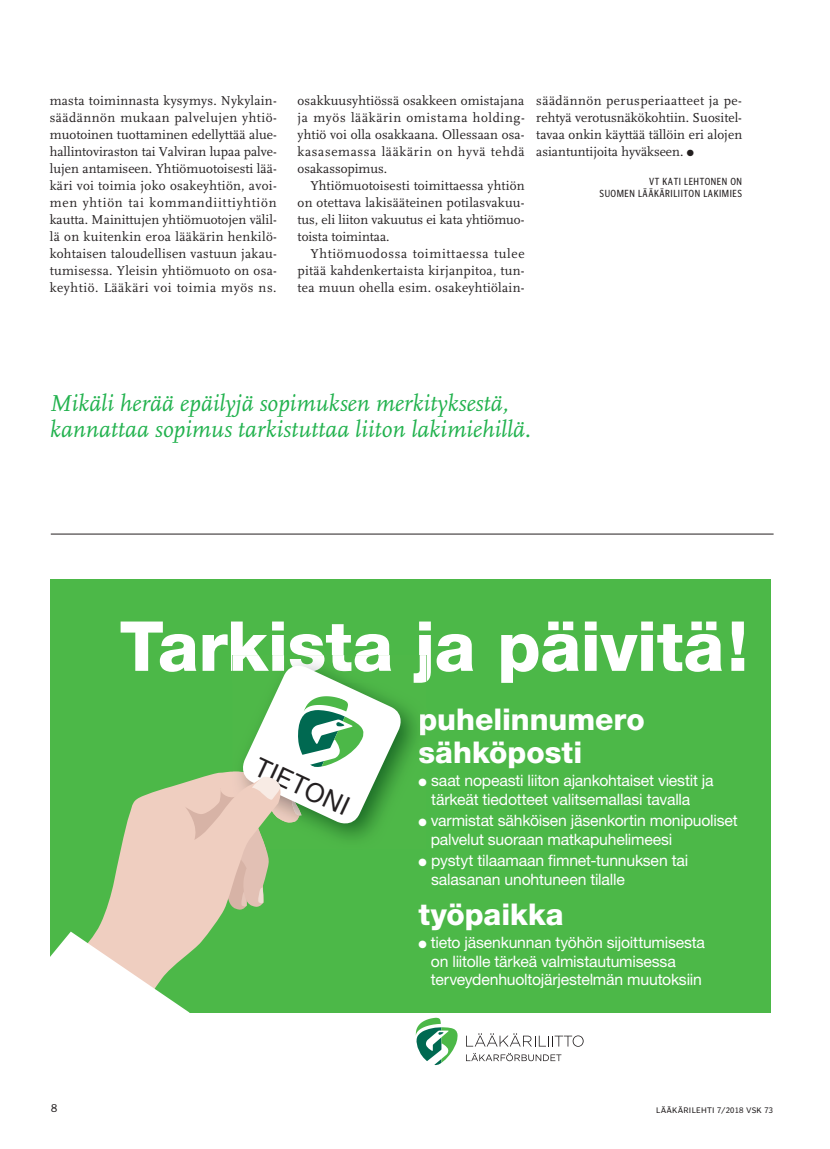
<style>
.page{position:relative;width:830px;height:1149px;background:#fff}
.page>*{position:absolute;margin:0;border:0;box-sizing:border-box;transform-origin:0 0}
.t1{font:800 69px "Helvetica Neue";letter-spacing:-.01em;color:#fff}
.t2{font:800 30px/33px "Helvetica Neue";color:#fff}
.t3{font:26.4px "Helvetica Neue";color:#231f20}
.leipa_ilman_sis{font:italic 24px/25.5px "Scala LF";color:#22b24e}
.t4{font:15.75px/18.8px "Helvetica Neue";letter-spacing:-.015em;color:#fff}
.Leipateksti{font:13.5px/17px "Scala LF";letter-spacing:.02em;color:#231f20;text-align:justify}
.Kirjoittajat{font:10.5px "Poynter Gothic Text Cond";letter-spacing:.05em;color:#231f20}
.t5{font:10.5px "Zapf Dingbats ITC";color:#fff}
.t6{font:10.5px "Poynter Agate Zero";color:#231f20}
.t7{font:7.5px "Poynter Agate Zero";letter-spacing:.03em;color:#231f20}
.s1{color:#fcfcfc}
.s2{color:#fbfbfb}
</style>
<div class="page">
<div style="left:50px;top:578px;width:720px;height:434px;background:#4cb848"></div>
<svg style="left:466px;top:1033px;width:117px;height:13px"></svg>
<svg style="left:466px;top:1053px;width:95px;height:7px"></svg>
<svg style="left:415px;top:1017px;width:42px;height:47px"></svg>
<svg style="left:96px;top:854px;width:24px;height:77px"></svg>
<img style="left:406px;top:682px;width:20px;height:80px">
<img style="left:232px;top:655px;width:194px;height:27px">
<img style="left:420px;top:708px;width:6px;height:26px">
<img style="left:419px;top:741px;width:7px;height:21px">
<svg style="left:120px;top:782px;width:104px;height:171px;background:#d6caae"></svg>
<svg style="left:185px;top:660px;width:221px;height:250px"></svg>
<svg style="left:50px;top:931px;width:139px;height:81px;background:#e1e5d2"></svg>
<hr style="left:51px;top:533px;width:722px;height:1px;background:#231f20">
<p class="Leipateksti" style="left:50px;top:93px;width:228px">masta toiminnasta kysymys. Nykylain&shy;säädännön mukaan palvelujen yhtiö&shy;muotoinen tuottaminen edellyttää alue&shy;hallintoviraston tai Valviran lupaa palve&shy;lujen antamiseen. Yhtiömuotoisesti lää&shy;käri voi toimia joko osakeyhtiön, avoi&shy;men yhtiön tai kommandiittiyhtiön kautta. Mainittujen yhtiömuotojen välil&shy;lä on kuitenkin eroa lääkärin henkilö&shy;kohtaisen taloudellisen vastuun jakau&shy;tumisessa. Yleisin yhtiömuoto on osa&shy;keyhtiö. Lääkäri voi toimia myös ns.</p>
<p class="Leipateksti" style="left:297px;top:93px;width:228px">osakkuusyhtiössä osakkeen omistajana ja myös lääkärin omistama holding&shy;yhtiö voi olla osakkaana. Ollessaan osa&shy;kasasemassa lääkärin on hyvä tehdä osakassopimus.</p>
<p class="Leipateksti" style="left:297px;top:177px;width:228px;text-indent:13px">Yhtiömuotoisesti toimittaessa yhtiön on otettava lakisääteinen potilasvakuu&shy;tus, eli liiton vakuutus ei kata yhtiömuo&shy;toista toimintaa.</p>
<p class="Leipateksti" style="left:297px;top:245px;width:228px;text-indent:13px">Yhtiömuodossa toimittaessa tulee pitää kahdenkertaista kirjanpitoa, tun&shy;tea muun ohella esim. osakeyhtiölain-</p>
<p class="Leipateksti" style="left:536px;top:93px;width:207px">säädännön perusperiaatteet ja pe&shy;rehtyä verotusnäkökohtiin. Suositel&shy;tavaa onkin käyttää tällöin eri alojen asiantuntijoita hyväkseen. ●</p>
<p class="Kirjoittajat" style="left:649px;top:175px;width:94px">VT KATI LEHTONEN ON</p>
<p class="Kirjoittajat" style="left:599px;top:187px;width:144px">SUOMEN LÄÄKÄRILIITON LAKIMIES</p>
<p class="leipa_ilman_sis" style="left:50px;top:391px;width:482px">Mikäli herää epäilyjä sopimuksen merkityksestä, kannattaa sopimus tarkistuttaa liiton lakimiehillä.</p>
<p class="t1" style="left:119px;top:605px;width:630px">Tarkista ja päivitä!</p>
<p class="t2" style="left:418px;top:702px;width:228px"><span class="s1">p</span>uhelinnumero <span class="s2">s</span>ähköposti</p>
<p class="t4" style="left:431px;top:770px;width:284px">saat nopeasti liiton ajankohtaiset viestit ja tärkeät tiedotteet valitsemallasi tavalla</p>
<p class="t4" style="left:430px;top:810px;width:308px">varmistat sähköisen jäsenkortin monipuoliset palvelut suoraan matkapuhelimeesi</p>
<p class="t4" style="left:431px;top:850px;width:258px;text-indent:-13px">● pystyt tilaamaan fimnet-tunnuksen tai salasanan unohtuneen tilalle</p>
<p class="t2" style="left:418px;top:897px;width:147px">työpaikka</p>
<p class="t4" style="left:430px;top:932px;width:275px;text-indent:-13px">● tieto jäsenkunnan työhön sijoittumisesta on liitolle tärkeä valmistautumisessa terveydenhuoltojärjestelmän muutoksiin</p>
<p class="t3" style="left:263px;top:750px;width:102px;rotate:25deg">TIETONI</p>
<p class="t5" style="left:418px;top:777px;width:10px">●</p>
<p class="t5" style="left:418px;top:817px;width:10px">●</p>
<p class="t6" style="left:51px;top:1101px;width:7px">8</p>
<p class="t7" style="left:655px;top:1105px;width:118px">LÄÄKÄRILEHTI 7/2018 VSK 73</p>
</div>
